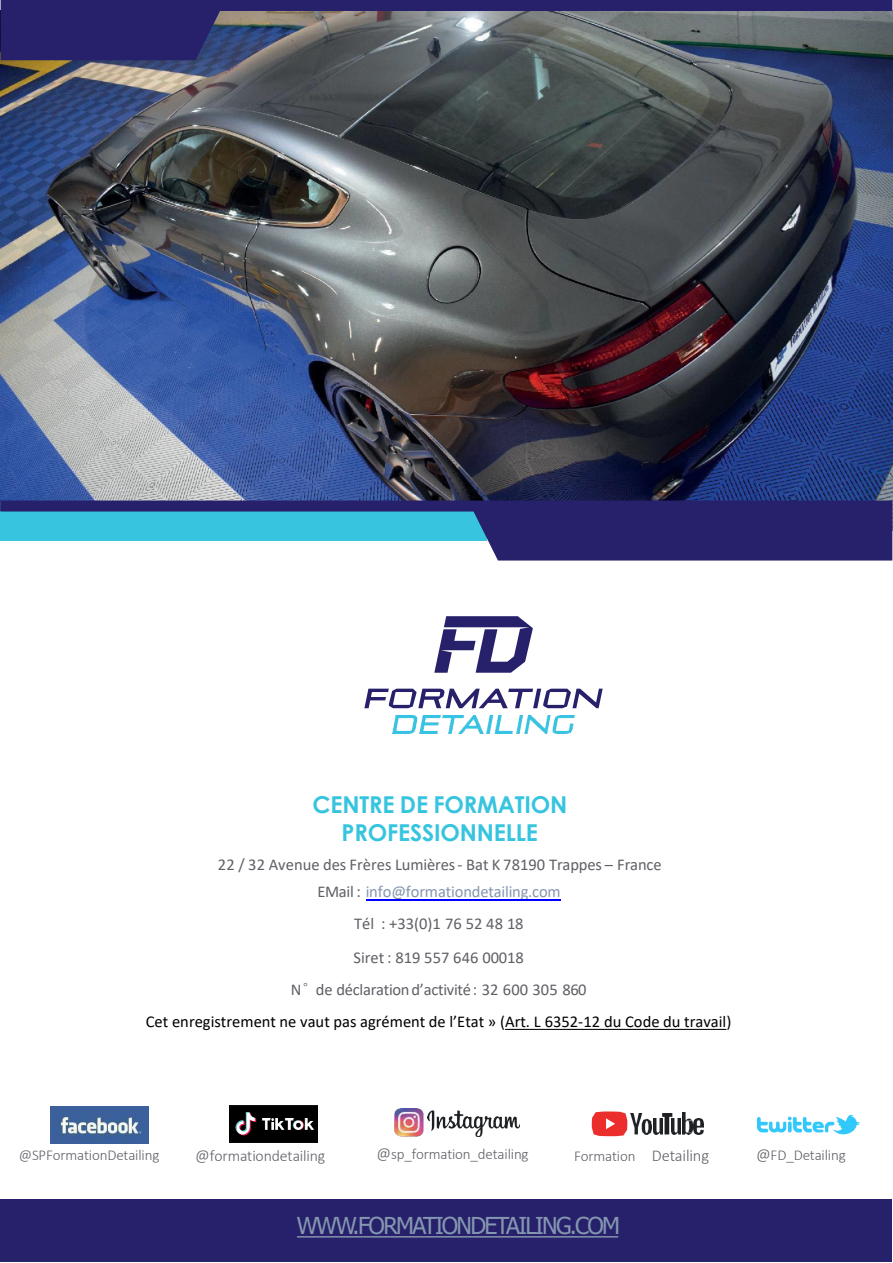
<style>
.page{position:relative;width:893px;height:1263px;background:#fff}
.page>*{position:absolute;margin:0;border:0;box-sizing:border-box;transform-origin:0 0}
.t1{font:700 23.25px "Century Gothic";letter-spacing:-.005em;color:#37c4df}
.t2{font:23.25px "Tahoma";letter-spacing:-.075em;color:#8496b0}
.t3{font:16.5px "Calibri";letter-spacing:-.005em;color:#5f6066}
.t4{font:16.5px "Calibri";color:#000}
.t5{font:16.5px "Calibri";letter-spacing:-.01em;color:#8496b0}
.t6{font:300 16.5px "Calibri";letter-spacing:-.01em;color:#5f6066}
.t7{font:300 15.75px "Calibri";letter-spacing:-.01em;color:#5f6066}
.t8{font:300 15px "Calibri";letter-spacing:-.01em;color:#5f6066}
.s1{color:#5f6066}
.s2{font-family:"Trebuchet MS"}
.s3{font-size:16.5px}
</style>
<div class="page">
<img style="left:1px;top:60px;width:891px;height:441px">
<div style="left:1px;top:1199px;width:891px;height:62px;background:#27206a"></div>
<hr style="left:365px;top:899px;width:195px;height:1px;background:#00f">
<svg style="left:505px;top:1029px;width:221px;height:1px"></svg>
<svg style="left:297px;top:1236px;width:321px;height:2px"></svg>
<svg style="left:1px;top:501px;width:891px;height:60px;fill:#27206a"></svg>
<svg style="left:1px;top:0;width:891px;height:60px;background:#4f516f"></svg>
<svg style="left:434px;top:616px;width:98px;height:57px"></svg>
<svg style="left:364px;top:689px;width:238px;height:19px"></svg>
<img style="left:392px;top:716px;width:48px;height:17px">
<img style="left:442px;top:716px;width:42px;height:17px">
<img style="left:486px;top:716px;width:27px;height:17px">
<img style="left:516px;top:716px;width:59px;height:17px">
<svg style="left:591px;top:1112px;width:36px;height:24px"></svg>
<img style="left:630px;top:1113px;width:21px;height:22px">
<img style="left:653px;top:1119px;width:9px;height:16px">
<img style="left:671px;top:1119px;width:9px;height:16px">
<div style="left:664px;top:1116px;width:5px;height:18px;background:#1f1f22"></div>
<svg style="left:662px;top:1113px;width:10px;height:4px"></svg>
<img style="left:694px;top:1119px;width:9px;height:16px">
<img style="left:682px;top:1112px;width:10px;height:23px">
<img style="left:51px;top:1106px;width:98px;height:37px">
<img style="left:427px;top:1111px;width:92px;height:25px">
<img style="left:394px;top:1108px;width:29px;height:29px">
<img style="left:229px;top:1106px;width:88px;height:37px">
<img style="left:758px;top:1115px;width:101px;height:20px">
<p class="t1" style="left:312px;top:787px;width:256px">CENTRE DE FORMATION</p>
<p class="t1" style="left:341px;top:815px;width:198px">PROFESSIONNELLE</p>
<p class="t3" style="left:218px;top:853px;width:445px">22 / 32 Avenue des Frères Lumières- Bat K 78190 Trappes – France</p>
<p class="t5" style="left:317px;top:881px;width:245px"><span class="s1">EMail :</span> info@formationdetailing.com</p>
<p class="t3" style="left:354px;top:912px;width:171px">Tél : +33(0)1 76 52 48 18</p>
<p class="t3" style="left:353px;top:947px;width:172px">Siret : 819 557 646 00018</p>
<p class="t3" style="left:291px;top:978px;width:297px">N<span class="s2">°</span> de déclarationd’activité: 32 600 305 860</p>
<p class="t4" style="left:146px;top:1010px;width:587px">Cet enregistrement ne vaut pas agrément de l’Etat » (Art. L 6352-12 du Code du travail)</p>
<p class="t8" style="left:19px;top:1146px;width:142px">@SPFormationDetailing</p>
<p class="t7" style="left:195px;top:1146px;width:131px"><span class="s3">@</span>formationdetailing</p>
<p class="t8" style="left:376px;top:1144px;width:154px"><span class="s3">@</span>sp_formation_detailing</p>
<p class="t8" style="left:574px;top:1147px;width:63px">Formation</p>
<p class="t6" style="left:651px;top:1145px;width:59px">Detailing</p>
<p class="t8" style="left:756px;top:1145px;width:91px"><span class="s3">@</span>FD_Detailing</p>
<p class="t2" style="left:297px;top:1210px;width:325px">WWW.FORMATIONDETAILING.COM</p>
</div>
